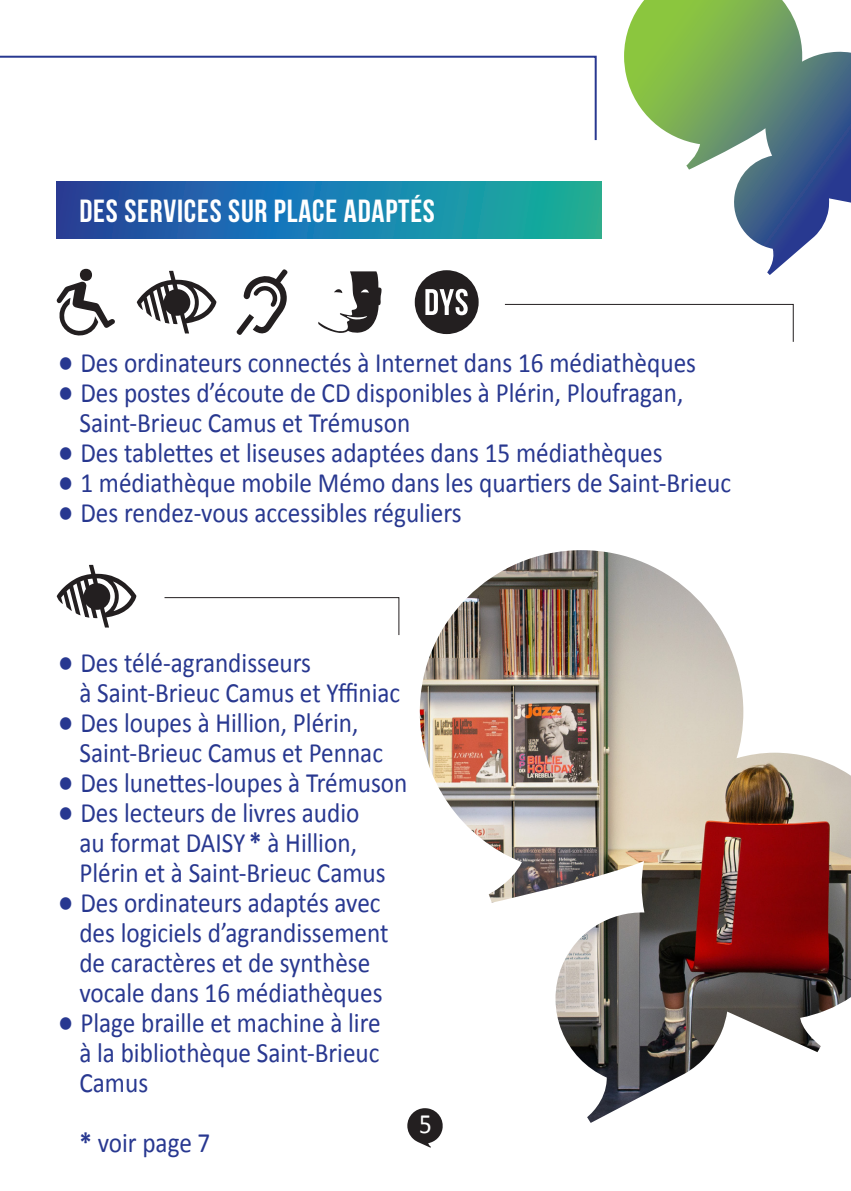
<style>
.page{position:relative;width:851px;height:1191px;background:#fff}
.page>*{position:absolute;margin:0;border:0;box-sizing:border-box;transform-origin:0 0}
.t1{font:32px "Bebas Neue";letter-spacing:.025em;color:#fff}
.t2{font:28px/30px "Calibri";color:#283890;scale:.9 1}
.t3{font:28px "Calibri";color:#fff;scale:.9 1}
.s1{font-size:40px}
.s2{font-weight:700}
</style>
<div class="page">
<svg style="left:0;top:56px;width:596px;height:85px"></svg>
<svg style="left:57px;top:181px;width:544px;height:57px;background:#1c7ca8"></svg>
<svg style="left:57px;top:281px;width:58px;height:55px"></svg>
<div style="left:80px;top:269px;width:12px;height:12px;background:#231f20;border-radius:50%"></div>
<svg style="left:137px;top:271px;width:79px;height:62px"></svg>
<svg style="left:236px;top:269px;width:52px;height:66px"></svg>
<svg style="left:318px;top:271px;width:63px;height:62px"></svg>
<div style="left:414px;top:270px;width:64px;height:64px;background:#231f20;border-radius:50%"></div>
<svg style="left:425px;top:289px;width:42px;height:26px"></svg>
<svg style="left:57px;top:565px;width:79px;height:62px"></svg>
<svg style="left:504px;top:303px;width:290px;height:39px"></svg>
<svg style="left:164px;top:597px;width:236px;height:38px"></svg>
<svg style="left:407px;top:1109px;width:36px;height:38px"></svg>
<svg style="left:624px;top:0;width:226px;height:275px"></svg>
<img style="left:420px;top:550px;width:430px;height:573px">
<p class="t1" style="left:79px;top:193px;width:357px">DES SERVICES SUR PLACE ADAPTÉS</p>
<p class="t2" style="left:57px;top:348px;width:711px"><span class="s1">•</span> Des ordinateurs connectés à Internet dans 16 médiathèques</p>
<p class="t2" style="left:57px;top:378px;width:697px"><span class="s1">•</span> Des postes d’écoute de CD disponibles à Plérin, Ploufragan,</p>
<p class="t2" style="left:79px;top:408px;width:369px">Saint-Brieuc Camus et Trémuson</p>
<p class="t2" style="left:57px;top:438px;width:674px"><span class="s1">•</span> Des tablettes et liseuses adaptées dans 15 médiathèques</p>
<p class="t2" style="left:57px;top:468px;width:750px"><span class="s1">•</span> 1 médiathèque mobile Mémo dans les quartiers de Saint-Brieuc</p>
<p class="t2" style="left:57px;top:498px;width:451px"><span class="s1">•</span> Des rendez-vous accessibles réguliers</p>
<p class="t2" style="left:57px;top:648px;width:284px"><span class="s1">•</span> Des télé-agrandisseurs</p>
<p class="t2" style="left:79px;top:678px;width:358px">à Saint-Brieuc Camus et Yffiniac</p>
<p class="t2" style="left:57px;top:708px;width:336px"><span class="s1">•</span> Des loupes à Hillion, Plérin,</p>
<p class="t2" style="left:79px;top:738px;width:339px">Saint-Brieuc Camus et Pennac</p>
<p class="t2" style="left:57px;top:768px;width:391px"><span class="s1">•</span> Des lunettes-loupes à Trémuson</p>
<p class="t2" style="left:57px;top:798px;width:338px"><span class="s1">•</span> Des lecteurs de livres audio</p>
<p class="t2" style="left:79px;top:828px;width:342px">au format DAISY <span class="s2">*</span> à Hillion,<br>Plérin et à Saint-Brieuc Camus</p>
<p class="t2" style="left:57px;top:888px;width:361px"><span class="s1">•</span> Des ordinateurs adaptés avec</p>
<p class="t2" style="left:79px;top:918px;width:345px">des logiciels d’agrandissement de caractères et de synthèse vocale dans 16 médiathèques</p>
<p class="t2" style="left:57px;top:1008px;width:361px"><span class="s1">•</span> Plage braille et machine à lire</p>
<p class="t2" style="left:79px;top:1038px;width:335px">à la bibliothèque Saint-Brieuc<br>Camus</p>
<p class="t2" style="left:79px;top:1128px;width:147px"><span class="s2">*</span> voir page 7</p>
<p class="t3" style="left:419px;top:1106px;width:16px">5</p>
</div>
